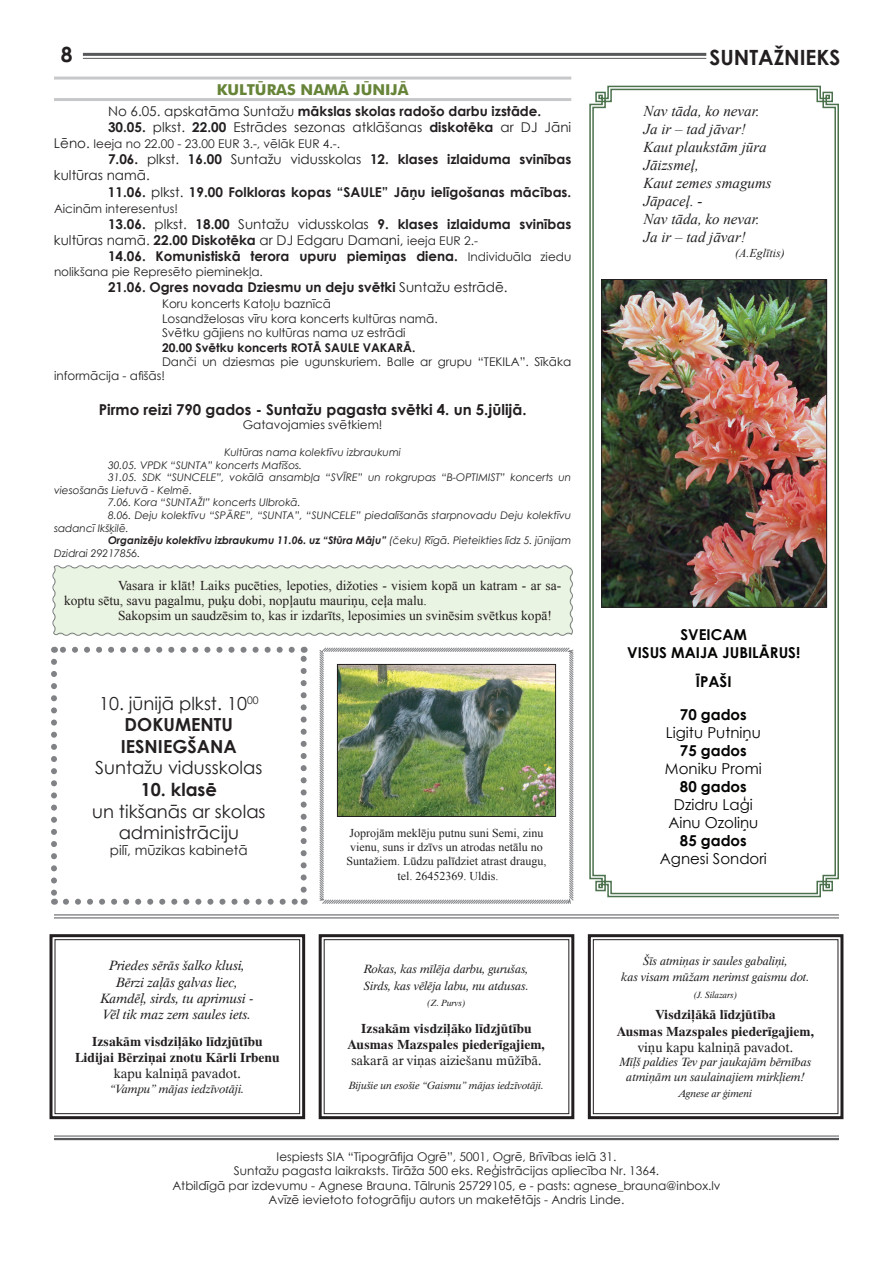
<style>
.page{position:relative;width:893px;height:1263px;background:#fff}
.page>*{position:absolute;margin:0;border:0;box-sizing:border-box;transform-origin:0 0}
.t1{font:700 21px "Century Gothic";color:#231f20}
.t2{font:18px/21.6px "Century Gothic";color:#231f20;text-align:center}
.t3{font:700 18px/21.6px "Century Gothic";color:#231f20;text-align:center}
.t4{font:italic 15px/18px "Times New Roman";color:#231f20}
.t5{font:700 15px/18px "Century Gothic";color:#040503;text-align:center}
.t6{font:15px/18px "Century Gothic";color:#040503;text-align:center}
.t7{font:700 15px "Century Gothic";color:#231f20}
.t8{font:700 15px "Futura TL";color:#668438}
.t9{font:700 13.5px "Century Gothic";color:#231f20}
.t10{font:13.5px/16.2px "Century Gothic";color:#231f20}
.t11{font:13.5px/15px "Times New Roman";color:#231f20}
.t12{font:700 13.5px/16.2px "Dutch TL";color:#231f20;text-align:center}
.t13{font:italic 13.5px/16.2px "Dutch TL";color:#231f20;text-align:center}
.t14{font:13.5px "Dutch TL";color:#231f20}
.t15{font:12px/14.4px "Century Gothic";color:#231f20}
.t16{font:italic 12px/16.2px "Dutch TL";color:#231f20;text-align:center}
.t17{font:12px/14.4px "Times New Roman";color:#231f20;text-align:center}
.t18{font:700 12px "Century Gothic";color:#231f20}
.t19{font:italic 12px "Times New Roman";color:#231f20}
.t20{font:italic 10.5px "Century Gothic";color:#231f20}
.t21{font:italic 700 10.5px "Century Gothic";color:#231f20}
.t22{font:italic 10.5px "Dutch TL";color:#231f20}
.t23{font:italic 9px "Dutch TL";color:#231f20}
.s1{font-weight:700}
.s2{font-size:13.5px}
.s3{font-weight:400}
.s4{font-size:12px}
.s5{font-weight:400;font-size:12px}
</style>
<div class="page">
<svg style="left:589px;top:85px;width:250px;height:813px"></svg>
<svg style="left:592px;top:88px;width:245px;height:807px"></svg>
<hr style="left:83px;top:53px;width:623px;height:3px;background:#57585a">
<hr style="left:83px;top:58px;width:623px;height:1px;background:#57585a">
<hr style="left:54px;top:1136px;width:785px;height:1px;background:#57585a">
<hr style="left:54px;top:1138px;width:785px;height:2px;background:#57585a">
<img style="left:603px;top:281px;width:222px;height:325px">
<div style="left:601px;top:279px;width:226px;height:329px;border:1px solid #231f20"></div>
<hr style="left:54px;top:77px;width:517px;height:3px;background:#939598">
<hr style="left:54px;top:98px;width:517px;height:3px;background:#939598">
<svg style="left:49px;top:934px;width:257px;height:186px"></svg>
<div style="left:54px;top:939px;width:246px;height:175px;border:1px solid #231f20"></div>
<hr style="left:54px;top:914px;width:785px;height:2px;background:#8a8c8f">
<hr style="left:54px;top:917px;width:785px;height:2px;background:#8a8c8f">
<svg style="left:52px;top:565px;width:521px;height:71px;background:#e6f0df"></svg>
<svg style="left:587px;top:934px;width:257px;height:186px"></svg>
<div style="left:593px;top:939px;width:245px;height:175px;border:1px solid #231f20"></div>
<svg style="left:318px;top:934px;width:257px;height:186px"></svg>
<div style="left:324px;top:939px;width:245px;height:175px;border:1px solid #231f20"></div>
<svg style="left:66px;top:899px;width:232px;height:6px"></svg>
<svg style="left:51px;top:662px;width:6px;height:243px"></svg>
<svg style="left:301px;top:647px;width:6px;height:243px"></svg>
<svg style="left:54px;top:647px;width:238px;height:6px"></svg>
<svg style="left:319px;top:647px;width:255px;height:257px"></svg>
<img style="left:339px;top:666px;width:215px;height:149px">
<div style="left:337px;top:664px;width:219px;height:153px;border:1px solid #231f20"></div>
<h1 class="t1" style="left:61px;top:39px;width:13px">8</h1>
<h1 class="t1" style="left:709px;top:42px;width:131px">Suntažn ieks</h1>
<p class="t8" style="left:217px;top:79px;width:194px">KULTŪRAS NAMĀ JŪNIJĀ</p>
<p class="t10" style="left:108px;top:102px;width:465px">No 6.05. apskatāma Suntažu <span class="s1">mākslas skolas radošo darbu izstāde.<br>30.05.</span> plkst. <span class="s1">22.00</span> Estrādes sezonas atklāšanas <span class="s1">diskotēka</span> ar DJ Jāni</p>
<p class="t15" style="left:54px;top:136px;width:288px"><span class="s2">Lēno.</span> Ieeja no 22.00 - 23.00 EUR 3.-, vēlāk EUR 4.-.</p>
<p class="t9" style="left:108px;top:149px;width:465px">7.06. <span class="s3">plkst.</span> 16.00 <span class="s3">Suntažu vidusskolas</span> 12. klases izlaiduma svinības</p>
<p class="t10" style="left:54px;top:167px;width:97px">kultūras namā.</p>
<p class="t9" style="left:108px;top:182px;width:465px">11.06. <span class="s3">plkst.</span> 19.00 Folkloras kopas “SAULE” Jāņu ielīgošanas mācības.</p>
<p class="t15" style="left:54px;top:201px;width:125px">Aicinām interesentus!</p>
<p class="t9" style="left:108px;top:214px;width:465px">13.06. <span class="s3">plkst.</span> 18.00 <span class="s3">Suntažu vidusskolas</span> 9. klases izlaiduma svinības</p>
<p class="t10" style="left:54px;top:232px;width:426px">kultūras namā. <span class="s1">22.00 Diskotēka</span> ar DJ Edgaru Damani, <span class="s4">ieeja EUR 2.-</span></p>
<p class="t9" style="left:108px;top:246px;width:465px">14.06. Komunistiskā terora upuru piemiņas diena. <span class="s5">Individuāla ziedu</span></p>
<p class="t15" style="left:54px;top:264px;width:210px">nolikšana pie Represēto pieminekļa.</p>
<p class="t9" style="left:108px;top:277px;width:401px">21.06. Ogres novada Dziesmu un deju svētki <span class="s3">Suntažu estrādē.</span></p>
<p class="t15" style="left:162px;top:297px;width:277px">Koru koncerts Katoļu baznīcā<br>Losandželosas vīru kora koncerts kultūras namā.<br>Svētku gājiens no kultūras nama uz estrādi</p>
<p class="t18" style="left:162px;top:338px;width:255px">20.00 Svētku koncerts ROTĀ SAULE VAKARĀ.</p>
<p class="t15" style="left:54px;top:354px;width:519px;text-indent:108px">Danči un dziesmas pie ugunskuriem. Balle ar grupu “TEKILA”. Sīkāka informācija - afišās!</p>
<p class="t7" style="left:99px;top:398px;width:429px">Pirmo reizi 790 gados - Suntažu pagasta svētki 4. un 5.jūlijā.</p>
<p class="t15" style="left:243px;top:417px;width:141px">Gatavojamies svētkiem!</p>
<p class="t20" style="left:224px;top:445px;width:178px">Kultūras nama kolektīvu izbraukumi</p>
<p class="t20" style="left:108px;top:457px;width:196px">30.05. VPDK “SUNTA” koncerts Matīšos.</p>
<p class="t20" style="left:108px;top:470px;width:465px">31.05. SDK “SUNCELE”, vokālā ansambļa “SVĪRE” un rokgrupas “B-OPTIMIST” koncerts un</p>
<p class="t20" style="left:54px;top:483px;width:140px">viesošanās Lietuvā - Kelmē.</p>
<p class="t20" style="left:108px;top:495px;width:194px">7.06. Kora “SUNTAŽI” koncerts Ulbrokā.</p>
<p class="t20" style="left:108px;top:508px;width:465px">8.06. Deju kolektīvu “SPĀRE”, “SUNTA”, “SUNCELE” piedalīšanās starpnovadu Deju kolektīvu</p>
<p class="t20" style="left:54px;top:520px;width:76px">sadancī Ikšķilē.</p>
<p class="t21" style="left:108px;top:532px;width:465px">Organizēju kolektīvu izbraukumu 11.06. uz “Stūra Māju” <span class="s3">(čeku) Rīgā. Pieteikties līdz 5. jūnijam</span></p>
<p class="t20" style="left:54px;top:546px;width:88px">Dzidrai 29217856.</p>
<p class="t11" style="left:64px;top:578px;width:499px;text-indent:54px">Vasara ir klāt! Laiks pucēties, lepoties, dižoties - visiem kopā un katram - ar sa&shy;koptu sētu, savu pagalmu, puķu dobi, nopļautu mauriņu, ceļa malu.</p>
<p class="t11" style="left:118px;top:608px;width:435px">Sakopsim un saudzēsim to, kas ir izdarīts, leposimies un svinēsim svētkus kopā!</p>
<h2 class="t3" style="left:99px;top:691px;width:161px"><span class="s3">10. jūnijā plkst. 10</span><sup>00<br></sup>DOKUMENTU<br>IESNIEGŠANA</h2>
<h2 class="t2" style="left:95px;top:757px;width:169px">Suntažu vidusskolas</h2>
<h2 class="t3" style="left:141px;top:778px;width:78px">10. klasē</h2>
<h2 class="t2" style="left:92px;top:800px;width:175px">un tikšanās ar skolas administrāciju</h2>
<p class="t10" style="left:110px;top:842px;width:139px">pilī, mūzikas kabinetā</p>
<p class="t13" style="left:101px;top:957px;width:155px">Priedes sērās šalko klusi,<br>Bērzi zaļās galvas liec,<br>Kamdēļ, sirds, tu aprimusi -<br>Vēl tik maz zem saules iets.</p>
<p class="t12" style="left:75px;top:1033px;width:206px">Izsakām visdziļāko līdzjūtību<br>Lidijai Bērziņai znotu Kārli Irbenu</p>
<p class="t14" style="left:114px;top:1065px;width:129px">kapu kalniņā pavadot.</p>
<p class="t16" style="left:110px;top:1080px;width:136px">“Vampu” mājas iedzīvotāji.</p>
<p class="t17" style="left:346px;top:825px;width:201px">Joprojām meklēju putnu suni Semi, zinu vienu, suns ir dzīvs un atrodas netālu no Suntažiem. Lūdzu palīdziet atrast draugu, tel. 26452369. Uldis.</p>
<p class="t16" style="left:364px;top:961px;width:167px;text-align:left">Rokas, kas mīlēja darbu, gurušas,<br>Sirds, kas vēlēja labu, nu atdusas.</p>
<p class="t23" style="left:427px;top:997px;width:41px">(Z. Purvs)</p>
<p class="t12" style="left:348px;top:1020px;width:199px">Izsakām visdziļāko līdzjūtību<br>Ausmas Mazspales piederīgajiem,</p>
<p class="t14" style="left:351px;top:1052px;width:192px">sakarā ar viņas aiziešanu mūžībā.</p>
<p class="t22" style="left:349px;top:1078px;width:196px">Bijušie un esošie “Gaismu” mājas iedzīvotāji.</p>
<p class="t4" style="left:643px;top:102px;width:130px">Nav tāda, ko nevar.<br>Ja ir – tad jāvar!<br>Kaut plaukstām jūra<br>Jāizsmeļ,<br>Kaut zemes smagums<br>Jāpaceļ. -<br>Nav tāda, ko nevar.<br>Ja ir – tad jāvar!</p>
<p class="t19" style="left:735px;top:245px;width:51px">(A.Eglītis)</p>
<p class="t5" style="left:627px;top:625px;width:175px">SVEI CAM<br>VISUS MAIJA JUBILĀRUS!</p>
<p class="t5" style="left:696px;top:672px;width:35px">ĪPAŠI</p>
<p class="t5" style="left:680px;top:704px;width:68px">70 gados</p>
<p class="t6" style="left:666px;top:723px;width:96px">Ligitu Putniņu</p>
<p class="t5" style="left:680px;top:740px;width:68px">75 gados</p>
<p class="t6" style="left:665px;top:759px;width:98px">Moniku Promi</p>
<p class="t5" style="left:680px;top:776px;width:68px">80 gados</p>
<p class="t6" style="left:668px;top:795px;width:92px">Dzidru Laģi<br>Ainu Ozoliņu</p>
<p class="t5" style="left:680px;top:830px;width:68px">85 gados</p>
<p class="t6" style="left:660px;top:849px;width:109px">Agnesi Sondori</p>
<p class="t16" style="left:622px;top:953px;width:189px">Šīs atmiņas ir saules gabaliņi,<br>kas visam mūžam nerimst gaismu dot.</p>
<p class="t23" style="left:694px;top:989px;width:46px">(J. Silazars)</p>
<p class="t12" style="left:617px;top:1006px;width:199px">Visdziļākā līdzjūtība<br>Ausmas Mazspales piederīgajiem,</p>
<p class="t14" style="left:638px;top:1038px;width:157px">viņu kapu kalniņā pavadot.</p>
<p class="t16" style="left:620px;top:1054px;width:193px;line-height:14.4px">Mīļš paldies Tev par jaukajām bērnības atmiņām un saulainajiem mirkļiem!</p>
<p class="t22" style="left:679px;top:1086px;width:75px">Agnese ar ģimeni</p>
<p class="t15" style="left:172px;top:1149px;width:550px;text-align:center">Iespiests SIA “Tipogrāfija Ogrē”, 5001, Ogrē, Brīvības ielā 31.<br>Suntažu pagasta laikraksts. Tirāža 500 eks. Reģistrācijas apliecība Nr. 1364.<br>Atbildīgā par izdevumu - Agnese Brauna. Tālrunis 25729105, e - pasts: agnese_brauna@inbox.lv Avīzē ievietoto fotogrāfiju autors un maketētājs - Andris Linde.</p>
</div>
